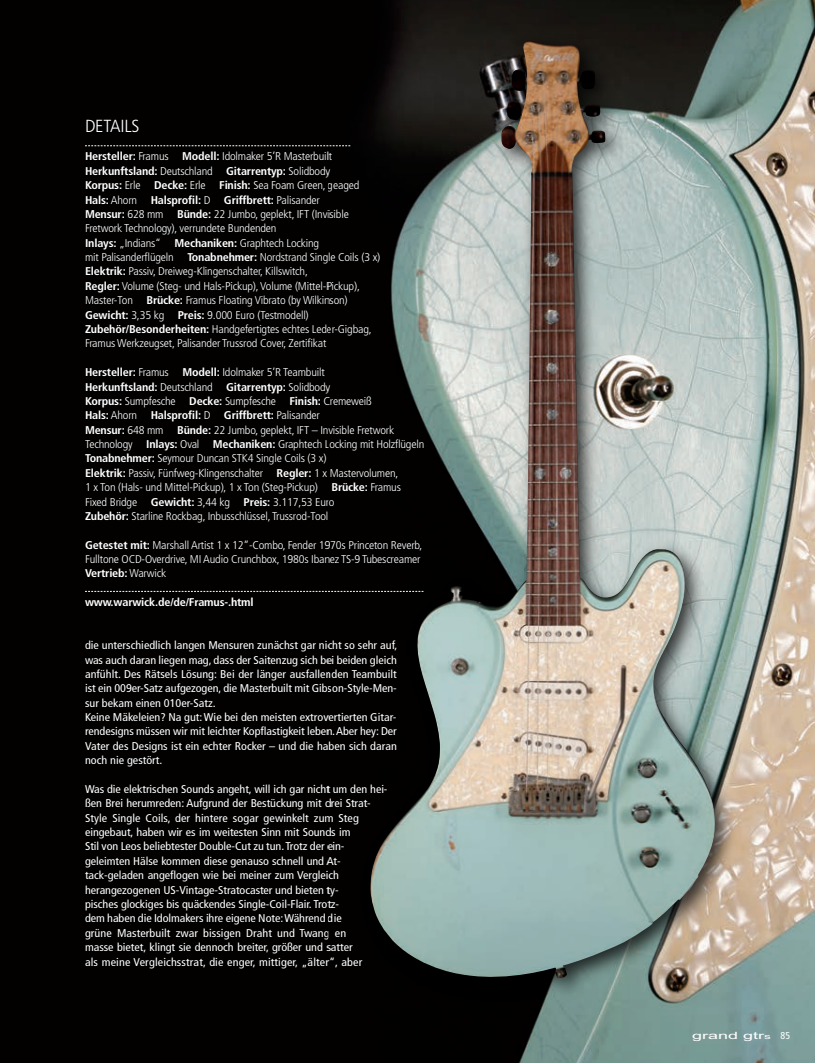
<style>
.page{position:relative;width:815px;height:1063px;background:#fff}
.page>*{position:absolute;margin:0;border:0;box-sizing:border-box;transform-origin:0 0}
.t1{font:300 condensed 17.5px "Frutiger LT Std";letter-spacing:-.015em;color:#fff;scale:1.08 1}
.t2{font:300 condensed 11.25px/14.4px "Frutiger LT Std";letter-spacing:-.015em;color:#fff;scale:1.08 1}
.t3{font:condensed 11.25px/14.4px "Frutiger LT Std";letter-spacing:-.005em;color:#fff;scale:1.08 1}
.t4{font:700 condensed 11.25px "Frutiger LT Std";letter-spacing:-.015em;color:#fff;scale:1.08 1}
.t5{font:10px "Arial";color:#fff;scale:1.8 1}
.s1{font-weight:700}
.s2{font-size:7.5px}
.s3{font-family:"Frutiger LT Std";font-stretch:condensed}
</style>
<div class="page">
<div style="left:0;top:0;width:328px;height:1063px;background:#020100"></div>
<svg style="left:85px;top:145px;width:243px;height:1px"></svg>
<svg style="left:85px;top:591px;width:243px;height:1px"></svg>
<img style="left:328px;top:0;width:487px;height:1063px">
<img style="left:370px;top:40px;width:348px;height:941px">
<h1 class="t1" style="left:85px;top:119px;width:52px">DETAILS</h1>
<p class="t2" style="left:85px;top:150px;width:275px"><span class="s1">Hersteller:</span> Framus <span class="s1">Modell:</span> Idolmaker 5’R Masterbuilt <span class="s1">Herkunftsland:</span> Deutschland <span class="s1">Gitarrentyp:</span> Solidbody<br><span class="s1">Korpus:</span> Erle <span class="s1">Decke:</span> Erle <span class="s1">Finish:</span> Sea Foam Green, geaged <span class="s1">Hals:</span> Ahorn <span class="s1">Halsprofil:</span> D <span class="s1">Griffbrett:</span> Palisander<br><span class="s1">Mensur:</span> 628 mm <span class="s1">Bünde:</span> 22 Jumbo, geplekt, IFT (Invisible Fretwork Technology), verrundete Bundenden<br><span class="s1">Inlays:</span> „Indians“ <span class="s1">Mechaniken:</span> Graphtech Locking<br>mit Palisanderflügeln <span class="s1">Tonabnehmer:</span> Nordstrand Single Coils (3 x)<br><span class="s1">Elektrik:</span> Passiv, Dreiweg-Klingenschalter, Killswitch,<br><span class="s1">Regler:</span> Volume (Steg- und Hals-Pickup), Volume (Mittel-Pickup), Master-Ton <span class="s1">Brücke:</span> Framus Floating Vibrato (by Wilkinson)<br><span class="s1">Gewicht:</span> 3,35 kg <span class="s1">Preis:</span> 9.000 Euro (Testmodell)<br><span class="s1">Zubehör/Besonderheiten:</span> Handgefertigtes echtes Leder-Gigbag, Framus Werkzeugset, Palisander Trussrod Cover, Zertifikat</p>
<p class="t2" style="left:85px;top:366px;width:316px"><span class="s1">Hersteller:</span> Framus <span class="s1">Modell:</span> Idolmaker 5’R Teambuilt<br><span class="s1">Herkunftsland:</span> Deutschland <span class="s1">Gitarrentyp:</span> Solidbody<br><span class="s1">Korpus:</span> Sumpfesche <span class="s1">Decke:</span> Sumpfesche <span class="s1">Finish:</span> Cremeweiß<br><span class="s1">Hals:</span> Ahorn <span class="s1">Halsprofil:</span> D <span class="s1">Griffbrett:</span> Palisander<br><span class="s1">Mensur:</span> 648 mm <span class="s1">Bünde:</span> 22 Jumbo, geplekt, IFT – Invisible Fretwork Technology <span class="s1">Inlays:</span> Oval <span class="s1">Mechaniken:</span> Graphtech Locking mit Holzflügeln <span class="s1">Tonabnehmer:</span> Seymour Duncan STK4 Single Coils (3 x)<br><span class="s1">Elektrik:</span> Passiv, Fünfweg-Klingenschalter <span class="s1">Regler:</span> 1 x Mastervolumen,<br>1 x Ton (Hals- und Mittel-Pickup), 1 x Ton (Steg-Pickup) <span class="s1">Brücke:</span> Framus Fixed Bridge <span class="s1">Gewicht:</span> 3,44 kg <span class="s1">Preis:</span> 3.117,53 Euro<br><span class="s1">Zubehör:</span> Starline Rockbag, Inbusschlüssel, Trussrod-Tool</p>
<p class="t2" style="left:85px;top:538px;width:314px"><span class="s1">Getestet mit:</span> Marshall Artist 1 x 12”-Combo, Fender 1970s Princeton Reverb,<br>Fulltone OCD-Overdrive, MI Audio Crunchbox, 1980s Ibanez TS-9 Tubescreamer<br><span class="s1">Vertrieb:</span> Warwick</p>
<p class="t4" style="left:85px;top:598px;width:158px">www.warwick.de/de/Framus-.html</p>
<p class="t3" style="left:85px;top:639px;width:291px">die unterschiedlich langen Mensuren zunächst gar nicht so sehr auf, was auch daran liegen mag, dass der Saitenzug sich bei beiden gleich anfühlt. Des Rätsels Lösung: Bei der länger ausfallenden Teambuilt ist ein 009er-Satz aufgezogen, die Masterbuilt mit Gibson-Style-Men&shy;sur bekam einen 010er-Satz.<br>Keine Mäkeleien? Na gut: Wie bei den meisten extrovertierten Gitar&shy;rendesigns müssen wir mit leichter Kopflastigkeit leben. Aber hey: Der Vater des Designs ist ein echter Rocker – und die haben sich daran noch nie gestört.</p>
<p class="t3" style="left:85px;top:783px;width:282px">Was die elektrischen Sounds angeht, will ich gar nicht um den hei&shy;ßen Brei herumreden: Aufgrund der Bestückung mit drei Strat-Style Single Coils, der hintere sogar gewinkelt zum Steg eingebaut, haben wir es im weitesten Sinn mit Sounds im<br>Stil von Leos beliebtester Double-Cut zu tun. Trotz der ein&shy;geleimten Hälse kommen diese genauso schnell und At&shy;tack-geladen angeflogen wie bei meiner zum Vergleich herangezogenen US-Vintage-Stratocaster und bieten ty-<br>pisches glockiges bis quäckendes Single-Coil-Flair. Trotz-<br>dem haben die Idolmakers ihre eigene Note: Während die<br>grüne Masterbuilt zwar bissigen Draht und Twang en<br>masse bietet, klingt sie dennoch breiter, größer und satter<br>als meine Vergleichsstrat, die enger, mittiger, „älter“, aber</p>
<p class="t5" style="left:692px;top:1029px;width:56px">grand gtr<span class="s2">s</span> <span class="s3">85</span></p>
</div>
